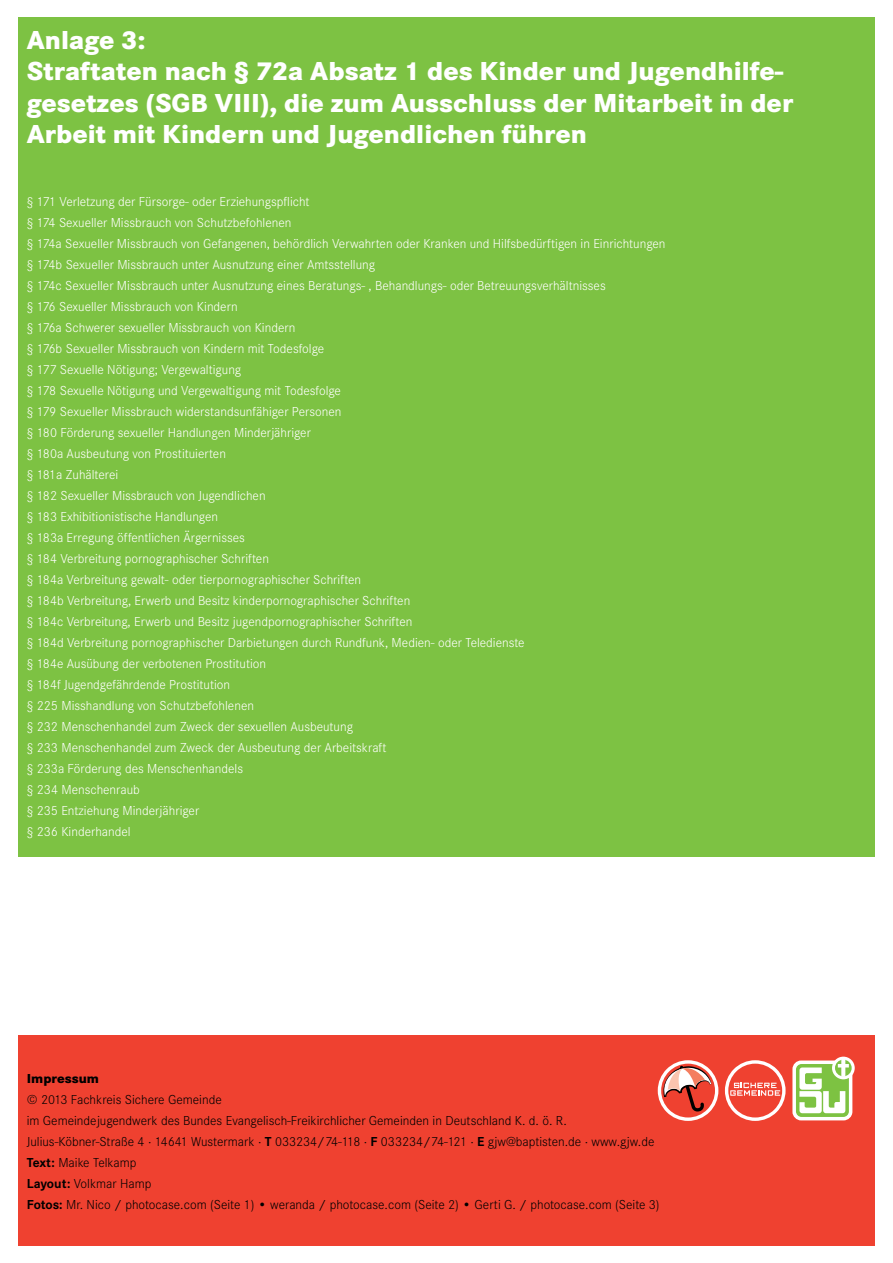
<style>
.page{position:relative;width:893px;height:1263px;background:#fff}
.page>*{position:absolute;margin:0;border:0;box-sizing:border-box;transform-origin:0 0}
.t1{font:800 27px/31.5px "Corporate S";color:#fff}
.t2{font:300 13.5px/21px "Corporate S";color:#fff}
.t3{font:300 13.5px/21px "Corporate S";color:#000}
.t4{font:800 13.5px "Corporate S";color:#000}
.s1{font-weight:700}
</style>
<div class="page">
<div style="left:18px;top:17px;width:857px;height:840px;background:#7dc243"></div>
<div style="left:18px;top:1036px;width:857px;height:210px;background:#ef4130"></div>
<svg style="left:658px;top:1060px;width:60px;height:61px"></svg>
<svg style="left:725px;top:1060px;width:61px;height:61px"></svg>
<svg style="left:832px;top:1057px;width:23px;height:22px"></svg>
<svg style="left:792px;top:1058px;width:60px;height:62px;background:#c4daa0"></svg>
<h1 class="t1" style="left:27px;top:24px;width:768px">Anlage 3:<br>Straftaten nach § 72a Absatz 1 des Kinder und Jugendhilfe&shy;gesetzes (SGB VIII), die zum Ausschluss der Mitarbeit in der Arbeit mit Kindern und Jugendlichen führen</h1>
<p class="t2" style="left:27px;top:191px;width:640px">§ 171 Verletzung der Fürsorge- oder Erziehungspflicht<br>§ 174 Sexueller Missbrauch von Schutzbefohlenen<br>§ 174a Sexueller Missbrauch von Gefangenen, behördlich Verwahrten oder Kranken und Hilfsbedürftigen in Einrichtungen § 174b Sexueller Missbrauch unter Ausnutzung einer Amtsstellung<br>§ 174c Sexueller Missbrauch unter Ausnutzung eines Beratungs- , Behandlungs- oder Betreuungsverhältnisses<br>§ 176 Sexueller Missbrauch von Kindern<br>§ 176a Schwerer sexueller Missbrauch von Kindern<br>§ 176b Sexueller Missbrauch von Kindern mit Todesfolge<br>§ 177 Sexuelle Nötigung; Vergewaltigung<br>§ 178 Sexuelle Nötigung und Vergewaltigung mit Todesfolge<br>§ 179 Sexueller Missbrauch widerstandsunfähiger Personen<br>§ 180 Förderung sexueller Handlungen Minderjähriger<br>§ 180a Ausbeutung von Prostituierten<br>§ 181a Zuhälterei<br>§ 182 Sexueller Missbrauch von Jugendlichen<br>§ 183 Exhibitionistische Handlungen<br>§ 183a Erregung öffentlichen Ärgernisses<br>§ 184 Verbreitung pornographischer Schriften<br>§ 184a Verbreitung gewalt- oder tierpornographischer Schriften<br>§ 184b Verbreitung, Erwerb und Besitz kinderpornographischer Schriften<br>§ 184c Verbreitung, Erwerb und Besitz jugendpornographischer Schriften<br>§ 184d Verbreitung pornographischer Darbietungen durch Rundfunk, Medien- oder Teledienste<br>§ 184e Ausübung der verbotenen Prostitution<br>§ 184f Jugendgefährdende Prostitution<br>§ 225 Misshandlung von Schutzbefohlenen<br>§ 232 Menschenhandel zum Zweck der sexuellen Ausbeutung<br>§ 233 Menschenhandel zum Zweck der Ausbeutung der Arbeitskraft<br>§ 233a Förderung des Menschenhandels<br>§ 234 Menschenraub<br>§ 235 Entziehung Minderjähriger<br>§ 236 Kinderhandel</p>
<p class="t4" style="left:27px;top:1070px;width:74px">Impressum</p>
<p class="t3" style="left:27px;top:1089px;width:634px">© 2013 Fachkreis Sichere Gemeinde<br>im Gemeindejugendwerk des Bundes Evangelisch-Freikirchlicher Gemeinden in Deutschland K. d. ö. R.<br>Julius-Köbner-Straße 4 · 14641 Wustermark · <span class="s1">T</span> 033234/74-118 · <span class="s1">F</span> 033234/74-121 · <span class="s1">E</span> gjw@baptisten.de · www.gjw.de <span class="s1">Text:</span> Maike Telkamp<br><span class="s1">Layout:</span> Volkmar Hamp<br><span class="s1">Fotos:</span> Mr. Nico / photocase.com (Seite 1) • weranda / photocase.com (Seite 2) • Gerti G. / photocase.com (Seite 3)</p>
</div>
